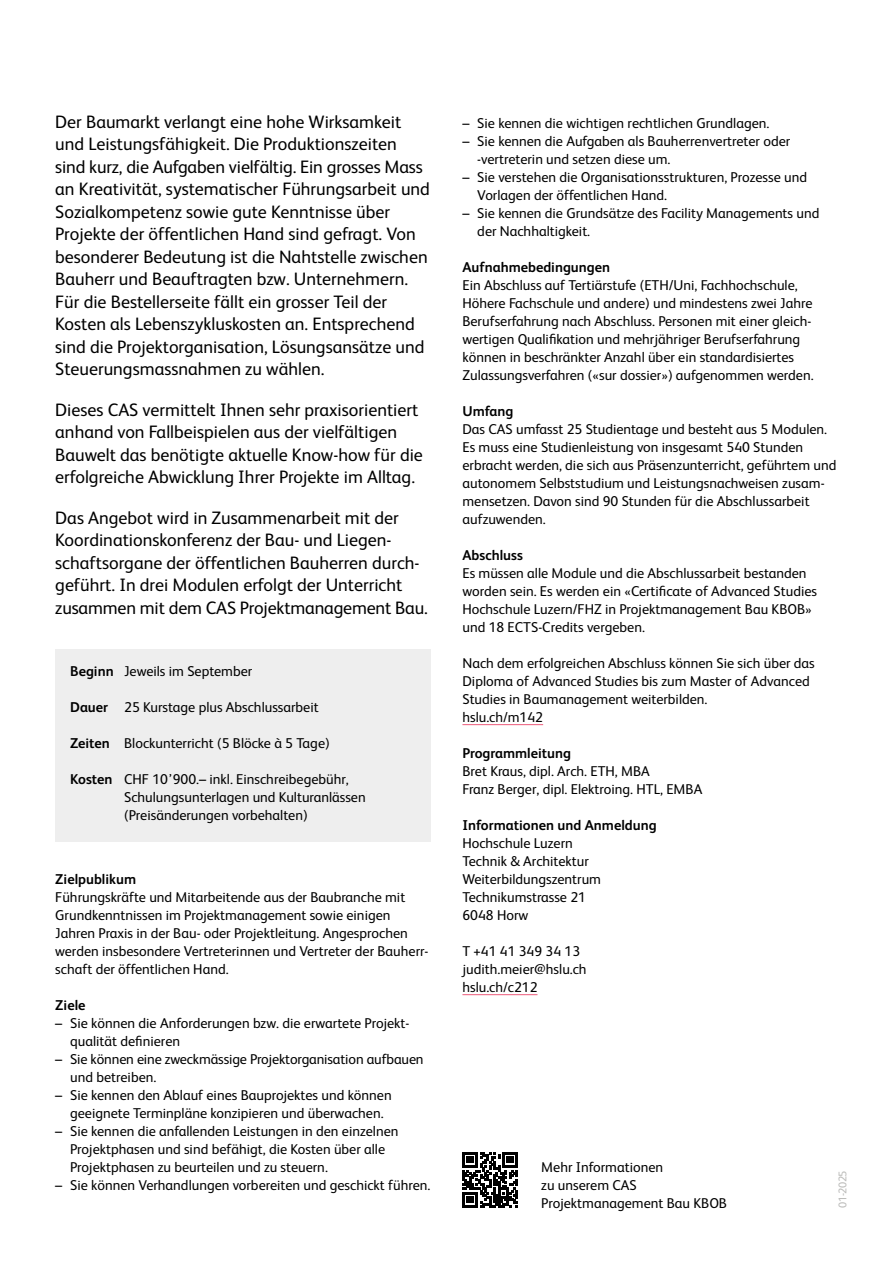
<style>
.page{position:relative;width:893px;height:1263px;background:#fff}
.page>*{position:absolute;margin:0;border:0;box-sizing:border-box;transform-origin:0 0}
.t1{font:18px/22.5px "FS Albert";color:#000}
.t2{font:14.25px/18px "FS Albert";color:#000}
.t3{font:700 14.25px "FS Albert";color:#000}
.t4{font:11.25px "FS Albert";letter-spacing:-.045em;color:#bcbcba}
.s1{font-weight:700}
</style>
<div class="page">
<svg style="left:462px;top:1152px;width:56px;height:56px"></svg>
<hr style="left:462px;top:724px;width:81px;height:1px;background:#ec5a7a">
<hr style="left:462px;top:994px;width:75px;height:1px;background:#ec5a7a">
<div style="left:55px;top:650px;width:376px;height:192px;background:#eee"></div>
<p class="t1" style="left:55px;top:109px;width:376px">Der Baumarkt verlangt eine hohe Wirksamkeit und Leistungsfähigkeit. Die Produktionszeiten sind kurz, die Aufgaben vielfältig. Ein grosses Mass an Kreativität, systematischer Führungsarbeit und Sozialkompetenz sowie gute Kenntnisse über Projekte der öffentlichen Hand sind gefragt. Von besonderer Bedeutung ist die Nahtstelle zwischen Bauherr und Beauftragten bzw. Unternehmern.<br>Für die Bestellerseite fällt ein grosser Teil der Kosten als Lebenszykluskosten an. Entsprechend sind die Projektorganisation, Lösungsansätze und Steuerungsmassnahmen zu wählen.</p>
<p class="t1" style="left:55px;top:397px;width:369px">Dieses CAS vermittelt Ihnen sehr praxisorientiert anhand von Fallbeispielen aus der vielfältigen Bauwelt das benötigte aktuelle Know-how für die erfolgreiche Abwicklung Ihrer Projekte im Alltag.</p>
<p class="t1" style="left:55px;top:505px;width:374px">Das Angebot wird in Zusammenarbeit mit der Koordinationskonferenz der Bau- und Liegen&shy;schaftsorgane der öffentlichen Bauherren durch&shy;geführt. In drei Modulen erfolgt der Unterricht zusammen mit dem CAS Projektmanagement Bau.</p>
<p class="t2" style="left:70px;top:661px;width:184px"><span class="s1">Beginn</span> Jeweils im September</p>
<p class="t2" style="left:70px;top:697px;width:250px"><span class="s1">Dauer</span> 25 Kurstage plus Abschlussarbeit</p>
<p class="t2" style="left:70px;top:733px;width:261px"><span class="s1">Zeiten</span> Blockunterricht (5 Blöcke à 5 Tage)</p>
<p class="t2" style="left:124px;top:769px;width:243px;text-indent:-54px"><span class="s1">Kosten</span> CHF 10’900.– inkl. Einschreibegebühr,<br>Schulungsunterlagen und Kulturanlässen (Preisänderungen vorbehalten)</p>
<p class="t3" style="left:55px;top:869px;width:82px">Zielpublikum</p>
<p class="t2" style="left:55px;top:887px;width:375px">Führungskräfte und Mitarbeitende aus der Baubranche mit Grundkenntnissen im Projektmanagement sowie einigen Jahren Praxis in der Bau- oder Projektleitung. Angesprochen werden insbesondere Vertreterinnen und Vertreter der Bauherr&shy;schaft der öffentlichen Hand.</p>
<p class="t3" style="left:55px;top:995px;width:32px">Ziele</p>
<p class="t2" style="left:70px;top:1013px;width:341px;text-indent:-15px">– Sie können die Anforderungen bzw. die erwartete Projekt&shy;qualität definieren</p>
<p class="t2" style="left:70px;top:1049px;width:355px;text-indent:-15px">– Sie können eine zweckmässige Projektorganisation aufbauen und betreiben.</p>
<p class="t2" style="left:55px;top:1085px;width:338px;text-align:center">– Sie kennen den Ablauf eines Bauprojektes und können geeignete Terminpläne konzipieren und überwachen.</p>
<p class="t2" style="left:70px;top:1121px;width:330px;text-indent:-15px">– Sie kennen die anfallenden Leistungen in den einzelnen<br>Projektphasen und sind befähigt, die Kosten über alle<br>Projektphasen zu beurteilen und zu steuern.</p>
<p class="t2" style="left:55px;top:1175px;width:377px">– Sie können Verhandlungen vorbereiten und geschickt führen.</p>
<p class="t2" style="left:462px;top:113px;width:308px">– Sie kennen die wichtigen rechtlichen Grundlagen.</p>
<p class="t2" style="left:477px;top:131px;width:314px;text-indent:-15px">– Sie kennen die Aufgaben als Bauherrenvertreter oder -vertreterin und setzen diese um.</p>
<p class="t2" style="left:477px;top:167px;width:331px;text-indent:-15px">– Sie verstehen die Organisationsstrukturen, Prozesse und<br>Vorlagen der öffentlichen Hand.</p>
<p class="t2" style="left:477px;top:203px;width:344px;text-indent:-15px">– Sie kennen die Grundsätze des Facility Managements und der Nachhaltigkeit.</p>
<p class="t3" style="left:462px;top:257px;width:149px">Aufnahmebedingungen</p>
<p class="t2" style="left:462px;top:275px;width:353px">Ein Abschluss auf Tertiärstufe (ETH/Uni, Fachhochschule, Höhere Fachschule und andere) und mindestens zwei Jahre Berufserfahrung nach Abschluss. Personen mit einer gleich&shy;wertigen Qualifikation und mehrjähriger Berufserfahrung können in beschränkter Anzahl über ein standardisiertes Zulassungsverfahren («sur dossier») aufgenommen werden.</p>
<p class="t3" style="left:462px;top:401px;width:52px">Umfang</p>
<p class="t2" style="left:462px;top:419px;width:375px">Das CAS umfasst 25 Studientage und besteht aus 5 Modulen.<br>Es muss eine Studienleistung von insgesamt 540 Stunden erbracht werden, die sich aus Präsenzunterricht, geführtem und autonomem Selbststudium und Leistungsnachweisen zusam&shy;mensetzen. Davon sind 90 Stunden für die Abschlussarbeit aufzuwenden.</p>
<p class="t3" style="left:462px;top:545px;width:62px">Abschluss</p>
<p class="t2" style="left:462px;top:563px;width:356px">Es müssen alle Module und die Abschlussarbeit bestanden worden sein. Es werden ein «Certificate of Advanced Studies Hochschule Luzern/FHZ in Projektmanagement Bau KBOB» und 18 ECTS-Credits vergeben.</p>
<p class="t2" style="left:462px;top:653px;width:354px">Nach dem erfolgreichen Abschluss können Sie sich über das Diploma of Advanced Studies bis zum Master of Advanced Studies in Baumanagement weiterbilden.<br>hslu.ch/m142</p>
<p class="t3" style="left:462px;top:743px;width:110px">Programmleitung</p>
<p class="t2" style="left:462px;top:761px;width:241px">Bret Kraus, dipl. Arch. ETH, MBA<br>Franz Berger, dipl. Elektroing. HTL, EMBA</p>
<p class="t3" style="left:462px;top:815px;width:196px">Informationen und Anmeldung</p>
<p class="t2" style="left:462px;top:833px;width:140px">Hochschule Luzern<br>Technik &amp; Architektur<br>Weiterbildungszentrum<br>Technikumstrasse 21<br>6048 Horw</p>
<p class="t2" style="left:462px;top:941px;width:126px">T +41 41 349 34 13 judith.meier@hslu.ch hslu.ch/c212</p>
<p class="t2" style="left:541px;top:1157px;width:187px">Mehr Informationen<br>zu unserem CAS<br>Projektmanagement Bau KBOB</p>
<p class="t4" style="left:835px;top:1208px;width:39px;rotate:-90deg">01-2025</p>
</div>
